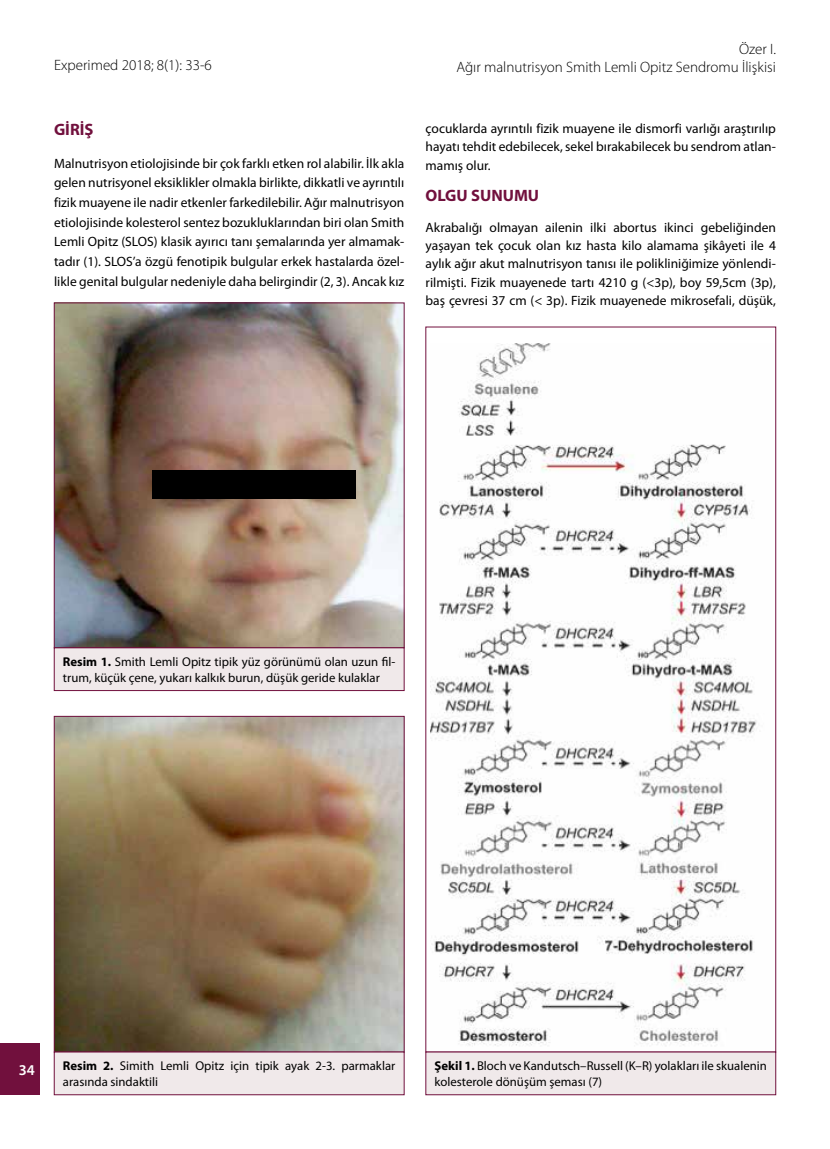
<style>
.page{position:relative;width:830px;height:1149px;background:#fff}
.page>*{position:absolute;margin:0;border:0;box-sizing:border-box;transform-origin:0 0}
.t1{font:700 16.5px "Myriad Pro";color:#71103d}
.t2{font:300 15px/18px "Myriad Pro";color:#000;text-align:right}
.t3{font:600 15px "Myriad Pro";color:#fff}
.t4{font:13.5px/19.6px "Myriad Pro";color:#000;text-align:justify}
.t5{font:12.75px/15.8px "Myriad Pro";color:#000}
.s1{font-weight:700}
</style>
<div class="page">
<div style="left:0;top:1042px;width:39px;height:52px;background:#71103d"></div>
<img style="left:56px;top:718px;width:346px;height:331px">
<div style="left:54px;top:716px;width:350px;height:335px;border:1px solid #71103d"></div>
<div style="left:54px;top:1051px;width:350px;height:43px;background:#f0e9ea"></div>
<div style="left:54px;top:1051px;width:350px;height:43px;border:1px solid #71103d"></div>
<img style="left:430px;top:343px;width:327px;height:703px">
<div style="left:425px;top:1051px;width:350px;height:43px;background:#f0e9ea"></div>
<img style="left:56px;top:304px;width:346px;height:342px">
<div style="left:54px;top:647px;width:350px;height:43px;background:#f0e9ea"></div>
<div style="left:54px;top:647px;width:350px;height:43px;border:1px solid #71103d"></div>
<div style="left:152px;top:470px;width:203px;height:29px;background:#000"></div>
<p class="t2" style="left:54px;top:56px;width:159px">Experimed 2018; 8(1): 33-6</p>
<p class="t1" style="left:54px;top:119px;width:41px">GİRİŞ</p>
<p class="t4" style="left:54px;top:153px;width:351px">Malnutrisyon etiolojisinde bir çok farklı etken rol alabilir. İlk akla gelen nutrisyonel eksiklikler olmakla birlikte, dikkatli ve ayrıntılı fizik muayene ile nadir etkenler farkedilebilir. Ağır malnutrisyon etiolojisinde kolesterol sentez bozukluklarından biri olan Smith Lemli Opitz (SLOS) klasik ayırıcı tanı şemalarında yer almamak&shy;tadır (1). SLOS’a özgü fenotipik bulgular erkek hastalarda özel&shy;likle genital bulgular nedeniyle daha belirgindir (2, 3). Ancak kız</p>
<p class="t2" style="left:456px;top:40px;width:321px">Özer I.<br>Ağır malnutrisyon Smith Lemli Opitz Sendromu İlişkisi</p>
<p class="t4" style="left:425px;top:119px;width:351px;line-height:18.3px">çocuklarda ayrıntılı fizik muayene ile dismorfi varlığı araştırılıp hayatı tehdit edebilecek, sekel bırakabilecek bu sendrom atlan&shy;mamış olur.</p>
<p class="t1" style="left:425px;top:184px;width:115px">OLGU SUNUMU</p>
<p class="t4" style="left:425px;top:218px;width:351px;line-height:18.3px">Akrabalığı olmayan ailenin ilki abortus ikinci gebeliğinden yaşayan tek çocuk olan kız hasta kilo alamama şikâyeti ile 4 aylık ağır akut malnutrisyon tanısı ile polikliniğimize yönlendi&shy;rilmişti. Fizik muayenede tartı 4210 g (&lt;3p), boy 59,5cm (3p), baş çevresi 37 cm (&lt; 3p). Fizik muayenede mikrosefali, düşük,</p>
<p class="t5" style="left:63px;top:653px;width:334px"><span class="s1">Resim 1.</span> Smith Lemli Opitz tipik yüz görünümü olan uzun fil&shy;trum, küçük çene, yukarı kalkık burun, düşük geride kulaklar</p>
<p class="t3" style="left:19px;top:1059px;width:18px">34</p>
<p class="t5" style="left:63px;top:1057px;width:334px"><span class="s1">Resim 2.</span> Simith Lemli Opitz için tipik ayak 2-3. parmaklar arasında sindaktili</p>
<p class="t5" style="left:434px;top:1057px;width:334px"><span class="s1">Şekil 1.</span> Bloch ve Kandutsch–Russell (K–R) yolakları ile skualenin kolesterole dönüşüm şeması (7)</p>
</div>
